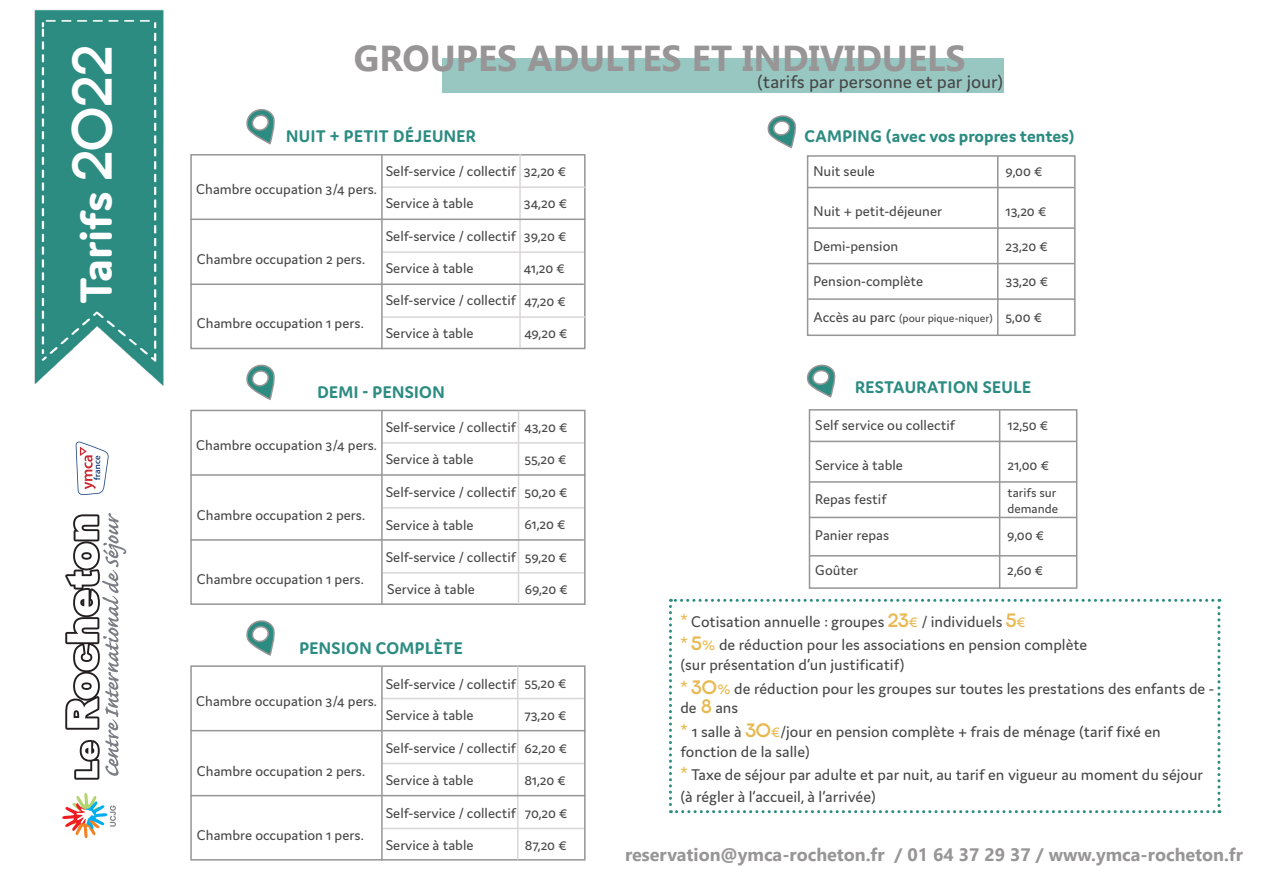
<style>
.page{position:relative;width:1263px;height:893px;background:#fff}
.page>*{position:absolute;margin:0;border:0;box-sizing:border-box;transform-origin:0 0}
.t1{font:700 48px "Domus";color:#fff}
.t2{font:700 36px "Gadugi";color:#979595}
.t3{font:19.5px "Domus";color:#474646}
.t4{font:700 18px "Domus";letter-spacing:.025em;color:#2c8c82}
.t5{font:700 18px "Gadugi";color:#979595}
.t6{font:700 18px "Domus";color:#2c8c82}
.t7{font:16.5px/19.8px "Domus";color:#474646}
.t8{font:15px "Domus";color:#474646}
.t9{font:13.5px/16.2px "Domus";color:#474646}
.t10{font:12px "Domus";color:#474646}
.s1{font-family:"Dazzle Unicase";font-weight:500}
.s2{font-size:15px}
.s3{font-size:19.5px;color:#e8b951}
.s4{font-family:"Dazzle Unicase";font-weight:500;color:#e8b951}
.s5{color:#e8b951}
</style>
<div class="page">
<svg style="left:62px;top:793px;width:54px;height:46px"></svg>
<svg style="left:65px;top:513px;width:61px;height:267px"></svg>
<svg style="left:76px;top:441px;width:33px;height:54px"></svg>
<img style="left:34px;top:9px;width:130px;height:377px">
<svg style="left:669px;top:599px;width:551px;height:214px"></svg>
<div style="left:190px;top:154px;width:395px;height:195px;border:2px solid #979595"></div>
<hr style="left:519px;top:154px;width:2px;height:194px;background:#d9d6d7">
<hr style="left:382px;top:186px;width:203px;height:2px;background:#d9d6d7">
<hr style="left:383px;top:251px;width:201px;height:2px;background:#d9d6d7">
<hr style="left:383px;top:316px;width:202px;height:2px;background:#d9d6d7">
<hr style="left:190px;top:219px;width:395px;height:1px;background:#979595">
<hr style="left:190px;top:283px;width:394px;height:2px;background:#979595">
<hr style="left:381px;top:155px;width:2px;height:194px;background:#979595">
<svg style="left:246px;top:109px;width:29px;height:36px"></svg>
<svg style="left:767px;top:115px;width:29px;height:34px"></svg>
<svg style="left:806px;top:364px;width:30px;height:34px"></svg>
<div style="left:190px;top:410px;width:395px;height:195px;border:2px solid #979595"></div>
<hr style="left:518px;top:411px;width:1px;height:193px;background:#d9d6d7">
<hr style="left:382px;top:442px;width:202px;height:2px;background:#d9d6d7">
<hr style="left:383px;top:507px;width:201px;height:2px;background:#d9d6d7">
<hr style="left:383px;top:572px;width:201px;height:2px;background:#d9d6d7">
<hr style="left:190px;top:474px;width:395px;height:2px;background:#979595">
<hr style="left:190px;top:539px;width:394px;height:2px;background:#979595">
<hr style="left:381px;top:411px;width:2px;height:194px;background:#979595">
<svg style="left:246px;top:364px;width:29px;height:37px"></svg>
<div style="left:190px;top:665px;width:395px;height:196px;border:2px solid #979595"></div>
<hr style="left:517px;top:666px;width:1px;height:193px;background:#d9d6d7">
<hr style="left:382px;top:698px;width:202px;height:1px;background:#d9d6d7">
<hr style="left:383px;top:763px;width:201px;height:1px;background:#d9d6d7">
<hr style="left:383px;top:828px;width:201px;height:1px;background:#d9d6d7">
<hr style="left:190px;top:730px;width:395px;height:1px;background:#979595">
<hr style="left:190px;top:795px;width:395px;height:1px;background:#979595">
<hr style="left:381px;top:666px;width:2px;height:195px;background:#979595">
<svg style="left:246px;top:620px;width:29px;height:36px"></svg>
<div style="left:442px;top:58px;width:562px;height:34px;background:#98c7c2"></div>
<div style="left:807px;top:155px;width:268px;height:181px;border:2px solid #979595"></div>
<hr style="left:807px;top:187px;width:267px;height:1px;background:#979595">
<hr style="left:997px;top:156px;width:1px;height:179px;background:#979595">
<hr style="left:808px;top:227px;width:267px;height:2px;background:#979595">
<hr style="left:808px;top:263px;width:267px;height:1px;background:#979595">
<hr style="left:808px;top:298px;width:267px;height:2px;background:#979595">
<div style="left:809px;top:409px;width:268px;height:180px;border:2px solid #979595"></div>
<hr style="left:809px;top:441px;width:267px;height:1px;background:#979595">
<hr style="left:999px;top:410px;width:1px;height:179px;background:#979595">
<hr style="left:810px;top:481px;width:267px;height:2px;background:#979595">
<hr style="left:810px;top:517px;width:267px;height:1px;background:#979595">
<hr style="left:809px;top:555px;width:267px;height:1px;background:#979595">
<p class="t1" style="left:70px;top:304px;width:260px;rotate:-90deg">Tarifs <span class="s1">2022</span></p>
<p class="t2" style="left:354px;top:37px;width:613px">GROUPES ADULTES ET INDIVIDUELS</p>
<p class="t4" style="left:286px;top:126px;width:191px">NUIT + PETIT DÉJEUNER</p>
<p class="t8" style="left:196px;top:181px;width:182px">Chambre occupation 3/4 pers.</p>
<p class="t8" style="left:197px;top:251px;width:170px">Chambre occupation 2 pers.</p>
<p class="t8" style="left:197px;top:315px;width:168px">Chambre occupation 1 pers.</p>
<p class="t8" style="left:386px;top:163px;width:132px">Self-service / collectif</p>
<p class="t8" style="left:524px;top:163px;width:44px">32,20 €</p>
<p class="t8" style="left:386px;top:195px;width:89px">Service à table</p>
<p class="t8" style="left:524px;top:195px;width:45px">34,20 €</p>
<p class="t8" style="left:386px;top:228px;width:132px">Self-service / collectif</p>
<p class="t8" style="left:524px;top:228px;width:44px">39,20 €</p>
<p class="t8" style="left:386px;top:260px;width:89px">Service à table</p>
<p class="t8" style="left:524px;top:260px;width:42px">41,20 €</p>
<p class="t8" style="left:386px;top:292px;width:132px">Self-service / collectif</p>
<p class="t8" style="left:386px;top:325px;width:89px">Service à table</p>
<p class="t8" style="left:524px;top:293px;width:43px">47,20 €</p>
<p class="t8" style="left:524px;top:325px;width:45px">49,20 €</p>
<p class="t3" style="left:757px;top:71px;width:247px">(tarifs par personne et par jour)</p>
<p class="t6" style="left:804px;top:126px;width:272px">CAMPING (avec vos propres tentes)</p>
<p class="t8" style="left:813px;top:163px;width:63px">Nuit seule</p>
<p class="t8" style="left:1006px;top:163px;width:38px">9,00 €</p>
<p class="t8" style="left:813px;top:203px;width:130px">Nuit + petit-déjeuner</p>
<p class="t8" style="left:813px;top:238px;width:86px">Demi-pension</p>
<p class="t8" style="left:813px;top:273px;width:111px">Pension-complète</p>
<p class="t10" style="left:813px;top:311px;width:181px"><span class="s2">Accès au parc</span> (pour pique-niquer)</p>
<p class="t8" style="left:1005px;top:203px;width:42px">13,20 €</p>
<p class="t8" style="left:1005px;top:238px;width:44px">23,20 €</p>
<p class="t8" style="left:1005px;top:273px;width:44px">33,20 €</p>
<p class="t8" style="left:1005px;top:309px;width:38px">5,00 €</p>
<p class="t4" style="left:317px;top:382px;width:129px">DEMI - PENSION</p>
<p class="t4" style="left:855px;top:378px;width:178px">RESTAURATION SEULE</p>
<p class="t8" style="left:196px;top:437px;width:182px">Chambre occupation 3/4 pers.</p>
<p class="t8" style="left:197px;top:507px;width:170px">Chambre occupation 2 pers.</p>
<p class="t8" style="left:197px;top:571px;width:168px">Chambre occupation 1 pers.</p>
<p class="t8" style="left:386px;top:419px;width:132px">Self-service / collectif</p>
<p class="t8" style="left:386px;top:451px;width:89px">Service à table</p>
<p class="t8" style="left:524px;top:419px;width:45px">43,20 €</p>
<p class="t8" style="left:524px;top:451px;width:44px">55,20 €</p>
<p class="t8" style="left:386px;top:484px;width:132px">Self-service / collectif</p>
<p class="t8" style="left:524px;top:484px;width:45px">50,20 €</p>
<p class="t8" style="left:386px;top:517px;width:89px">Service à table</p>
<p class="t8" style="left:524px;top:516px;width:43px">61,20 €</p>
<p class="t8" style="left:386px;top:548px;width:132px">Self-service / collectif</p>
<p class="t8" style="left:525px;top:549px;width:44px">59,20 €</p>
<p class="t8" style="left:387px;top:581px;width:89px">Service à table</p>
<p class="t8" style="left:525px;top:581px;width:45px">69,20 €</p>
<p class="t4" style="left:299px;top:638px;width:165px">PENSION COMPLÈTE</p>
<p class="t8" style="left:196px;top:693px;width:182px">Chambre occupation 3/4 pers.</p>
<p class="t8" style="left:197px;top:762px;width:170px">Chambre occupation 2 pers.</p>
<p class="t8" style="left:197px;top:827px;width:168px">Chambre occupation 1 pers.</p>
<p class="t8" style="left:386px;top:675px;width:132px">Self-service / collectif</p>
<p class="t8" style="left:386px;top:707px;width:89px">Service à table</p>
<p class="t8" style="left:524px;top:675px;width:44px">55,20 €</p>
<p class="t8" style="left:524px;top:707px;width:44px">73,20 €</p>
<p class="t8" style="left:386px;top:740px;width:132px">Self-service / collectif</p>
<p class="t8" style="left:386px;top:772px;width:89px">Service à table</p>
<p class="t8" style="left:524px;top:740px;width:44px">62,20 €</p>
<p class="t8" style="left:524px;top:772px;width:43px">81,20 €</p>
<p class="t8" style="left:386px;top:805px;width:132px">Self-service / collectif</p>
<p class="t8" style="left:386px;top:837px;width:89px">Service à table</p>
<p class="t8" style="left:525px;top:805px;width:44px">70,20 €</p>
<p class="t8" style="left:525px;top:837px;width:43px">87,20 €</p>
<p class="t8" style="left:815px;top:417px;width:141px">Self service ou collectif</p>
<p class="t8" style="left:1007px;top:417px;width:42px">12,50 €</p>
<p class="t8" style="left:815px;top:457px;width:89px">Service à table</p>
<p class="t8" style="left:815px;top:491px;width:73px">Repas festif</p>
<p class="t8" style="left:815px;top:527px;width:75px">Panier repas</p>
<p class="t8" style="left:815px;top:562px;width:44px">Goûter</p>
<p class="t8" style="left:1007px;top:457px;width:43px">21,00 €</p>
<p class="t9" style="left:1007px;top:485px;width:52px">tarifs sur demande</p>
<p class="t8" style="left:1007px;top:527px;width:38px">9,00 €</p>
<p class="t8" style="left:1007px;top:562px;width:37px">2,60 €</p>
<p class="t7" style="left:680px;top:611px;width:347px"><span class="s3">*</span> Cotisation annuelle : groupes <span class="s4">23</span><span class="s5">€</span> / individuels <span class="s4">5</span><span class="s5">€</span></p>
<p class="t7" style="left:680px;top:635px;width:408px"><span class="s3">*</span> <span class="s4">5</span><span class="s5">%</span> de réduction pour les associations en pension complète</p>
<p class="t7" style="left:680px;top:655px;width:226px">(sur présentation d’un justificatif)</p>
<p class="t7" style="left:680px;top:678px;width:535px"><span class="s3">*</span> <span class="s4">30</span><span class="s5">%</span> de réduction pour les groupes sur toutes les prestations des enfants de - de <span class="s4">8</span> ans</p>
<p class="t7" style="left:680px;top:721px;width:482px"><span class="s3">*</span> 1 salle à <span class="s4">30</span><span class="s5">€</span>/jour en pension complète + frais de ménage (tarif fixé en</p>
<p class="t7" style="left:680px;top:741px;width:131px">fonction de la salle)</p>
<p class="t7" style="left:680px;top:764px;width:524px"><span class="s3">*</span> Taxe de séjour par adulte et par nuit, au tarif en vigueur au moment du séjour</p>
<p class="t7" style="left:680px;top:786px;width:197px">(à régler à l’accueil, à l’arrivée)</p>
<p class="t5" style="left:625px;top:844px;width:619px">reservation@ymca-rocheton.fr / 01 64 37 29 37 / www.ymca-rocheton.fr</p>
</div>
